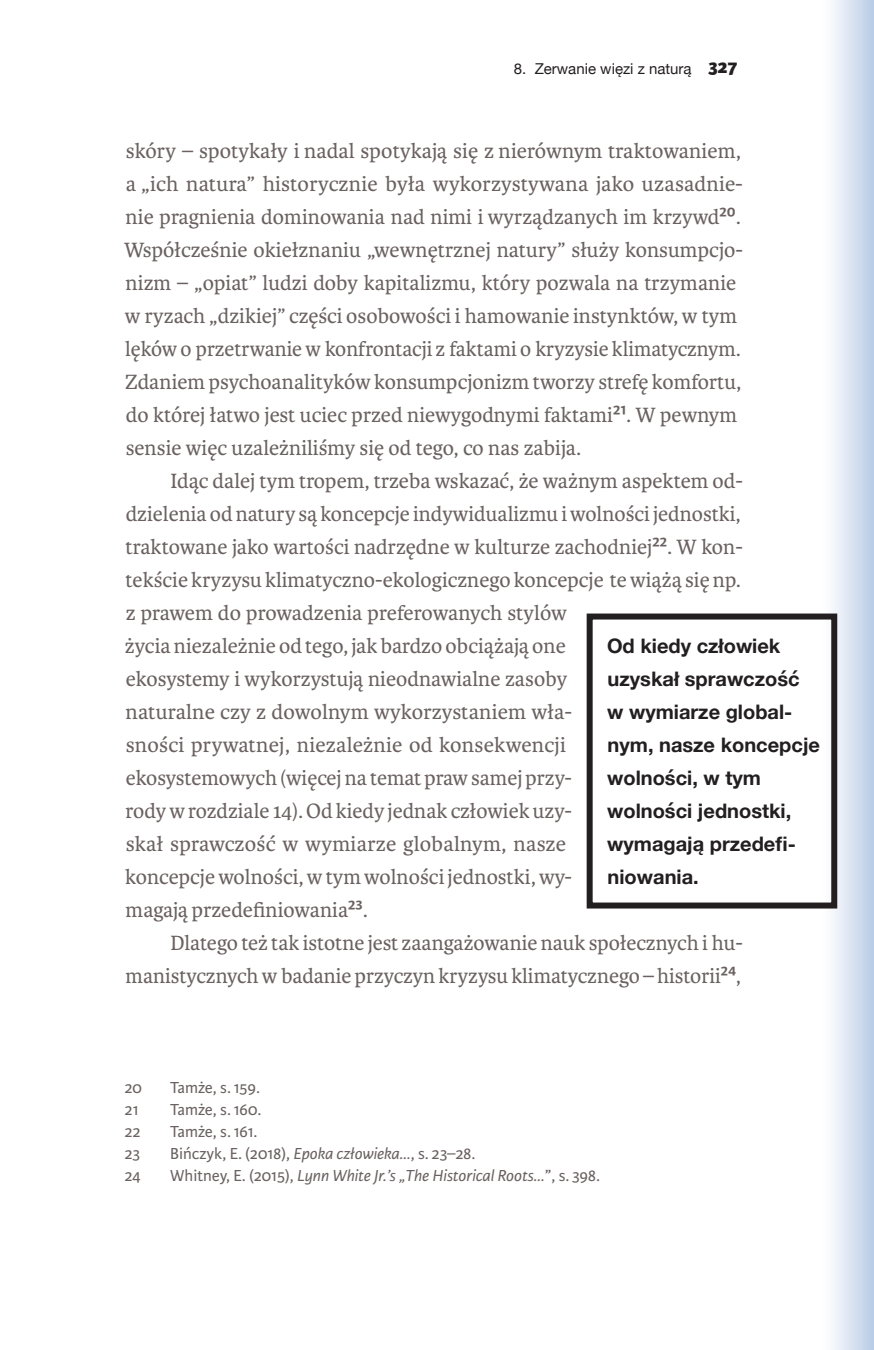
<style>
.page{position:relative;width:874px;height:1350px;background:#fff}
.page>*{position:absolute;margin:0;border:0;box-sizing:border-box;transform-origin:0 0}
.t1{font:22px/33px "Karmina";color:#6a6160}
.t2{font:700 20px/33px "Helvetica Neue";color:#231f20}
.t3{font:17px "Karmina Sans";letter-spacing:-.015em;color:#6a6160}
.t4{font:italic 17px "Karmina Sans";color:#6a6160}
.t5{font:15px "Helvetica Neue";color:#231f20}
.s1{font-family:"Karmina Sans";font-weight:800;font-size:20px}
.s2{font-family:"Karmina Sans";font-weight:600}
.s3{font-style:italic}
.s4{font-style:normal}
</style>
<div class="page">
<div style="left:821px;top:0;width:52px;height:1349px;background:linear-gradient(to right,#fff,#bccfe8)"></div>
<div style="left:586px;top:613px;width:250px;height:295px;border:6px solid #231f20"></div>
<p class="t5" style="left:513px;top:58px;width:225px">8. Zerwanie więzi z naturą <span class="s1">327</span></p>
<p class="t1" style="left:124px;top:134px;width:620px">skóry – spotykały i nadal spotykają się z nierównym traktowaniem, a „ich natura” historycznie była wykorzystywana jako uzasadnie&shy;nie pragnienia dominowania nad nimi i wyrządzanych im krzywd<span class="s2">20</span>.<br>Współcześnie okiełznaniu „wewnętrznej natury” służy konsumpcjo&shy;nizm – „opiat” ludzi doby kapitalizmu, który pozwala na trzymanie w ryzach „dzikiej” części osobowości i hamowanie instynktów, w tym lęków o przetrwanie w konfrontacji z faktami o kryzysie klimatycznym.<br>Zdaniem psychoanalityków konsumpcjonizm tworzy strefę komfortu, do której łatwo jest uciec przed niewygodnymi faktami<span class="s2">21</span>. W pewnym sensie więc uzależniliśmy się od tego, co nas zabija.</p>
<p class="t1" style="left:125px;top:464px;width:619px;text-indent:45px">Idąc dalej tym tropem, trzeba wskazać, że ważnym aspektem od&shy;dzielenia od natury są koncepcje indywidualizmu i wolności jednostki, traktowane jako wartości nadrzędne w kulturze zachodniej<span class="s2">22</span>. W kon&shy;tekście kryzysu klimatyczno-ekologicznego koncepcje te wiążą się np. z prawem do prowadzenia preferowanych stylów<br>życia niezależnie od tego, jak bardzo obciążają one<br>ekosystemy i wykorzystują nieodnawialne zasoby<br>naturalne czy z dowolnym wykorzystaniem wła-<br>sności prywatnej, niezależnie od konsekwencji<br>ekosystemowych (więcej na temat praw samej przy-<br>rody w rozdziale 14). Od kiedy jednak człowiek uzy-<br>skał sprawczość w wymiarze globalnym, nasze<br>koncepcje wolności, w tym wolności jednostki, wy-<br>magają przedefiniowania<span class="s2">23</span>.</p>
<p class="t1" style="left:126px;top:926px;width:618px;text-align:right">Dlatego też tak istotne jest zaangażowanie nauk społecznych i hu&shy;manistycznych w badanie przyczyn kryzysu klimatycznego – historii<span class="s2">24</span>,</p>
<p class="t2" style="left:606px;top:630px;width:214px">Od kiedy człowiek uzyskał sprawczość w wymiarze global&shy;nym, nasze koncepcje wolności, w tym wolności jednostki, wymagają przedefi&shy;niowania.</p>
<p class="t3" style="left:124px;top:1078px;width:19px">20</p>
<p class="t3" style="left:170px;top:1078px;width:91px">Tamże, s. 159.</p>
<p class="t3" style="left:124px;top:1100px;width:16px">21</p>
<p class="t3" style="left:170px;top:1100px;width:93px">Tamże, s. 160.</p>
<p class="t3" style="left:124px;top:1122px;width:18px">22</p>
<p class="t3" style="left:170px;top:1122px;width:88px">Tamże, s. 161.</p>
<p class="t3" style="left:124px;top:1144px;width:17px">23</p>
<p class="t3" style="left:170px;top:1144px;width:306px">Bińczyk, E. (2018), <span class="s3">Epoka człowieka…</span>, s. 23–28.</p>
<p class="t3" style="left:124px;top:1166px;width:18px">24</p>
<p class="t4" style="left:170px;top:1166px;width:431px"><span class="s4">Whitney, E. (2015),</span> Lynn White Jr.’s „The Historical Roots…<span class="s4">”, s. 398.</span></p>
</div>
